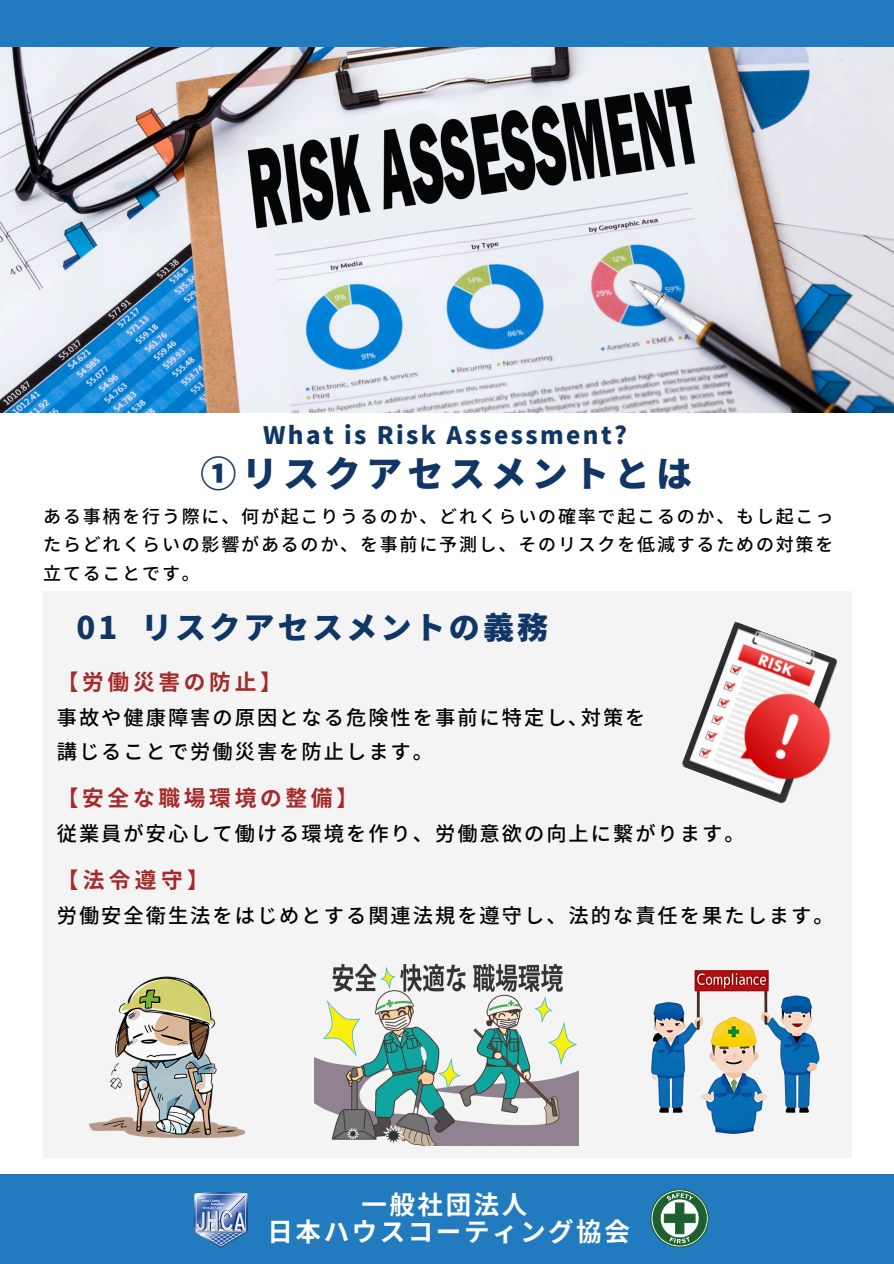
<style>
.page{position:relative;width:894px;height:1264px;background:#fff}
.page>*{position:absolute;margin:0;border:0;box-sizing:border-box;transform-origin:0 0}
.t1{font:900 36px "Noto Sans JP";letter-spacing:.15em;color:#103666}
.t2{font:900 31.05px "Noto Sans JP";letter-spacing:.1em;color:#103666}
.t3{font:700 25.5px/27px "Noto Sans CJ Ksc";letter-spacing:.1em;color:#fff;text-align:center}
.t4{font:900 24px "Noto Sans JP";letter-spacing:.1em;color:#103666}
.t5{font:700 21.75px "Noto Sans JP";letter-spacing:.17em;color:#a52a2a}
.t6{font:500 20.25px/33.8px "Noto Sans JP";letter-spacing:.1em;color:#000}
.t7{font:500 18px/28.2px "Noto Sans JP";letter-spacing:.1em;color:#000;text-align:justify}
</style>
<div class="page">
<div style="left:0;top:1174px;width:893px;height:89px;background:#227bbf"></div>
<div style="left:0;top:0;width:893px;height:47px;background:#227bbf"></div>
<div style="left:43px;top:591px;width:808px;height:567px;background:#f4f4f4"></div>
<img style="left:681px;top:621px;width:171px;height:190px">
<img style="left:89px;top:976px;width:156px;height:162px">
<img style="left:315px;top:963px;width:263px;height:182px">
<img style="left:651px;top:970px;width:169px;height:164px">
<img style="left:194px;top:1192px;width:53px;height:55px">
<svg style="left:650px;top:1189px;width:58px;height:58px"></svg>
<img style="left:0;top:47px;width:892px;height:365px">
<p class="t4" style="left:263px;top:416px;width:365px">What is Risk Assessment?</p>
<h4 class="t1" style="left:200px;top:445px;width:493px">①リスクアセスメントとは</h4>
<h4 class="t7" style="left:43px;top:501px;width:791px">ある事柄を行う際に、何が起こりうるのか、どれくらいの確率で起こるのか、もし起こったらどれくらいの影響があるのか、を事前に予測し、そのリスクを低減するための対策を立てることです。</h4>
<h1 class="t2" style="left:76px;top:603px;width:473px">01 リスクアセスメントの義務</h1>
<h5 class="t5" style="left:57px;top:665px;width:226px">【労働災害の防止】</h5>
<h5 class="t6" style="left:57px;top:700px;width:590px">事故や健康障害の原因となる危険性を事前に特定し､対策を講じることで労働災害を防止します。</h5>
<h5 class="t5" style="left:57px;top:781px;width:303px">【安全な職場環境の整備】</h5>
<h5 class="t6" style="left:57px;top:815px;width:689px">従業員が安心して働ける環境を作り、労働意欲の向上に繋がります。</h5>
<h5 class="t5" style="left:57px;top:863px;width:153px">【法令遵守】</h5>
<h5 class="t6" style="left:57px;top:897px;width:778px">労働安全衛生法をはじめとする関連法規を遵守し、法的な責任を果たします。</h5>
<p class="t3" style="left:267px;top:1189px;width:362px">一般社団法人<br>日本ハウスコーティング協会</p>
</div>
